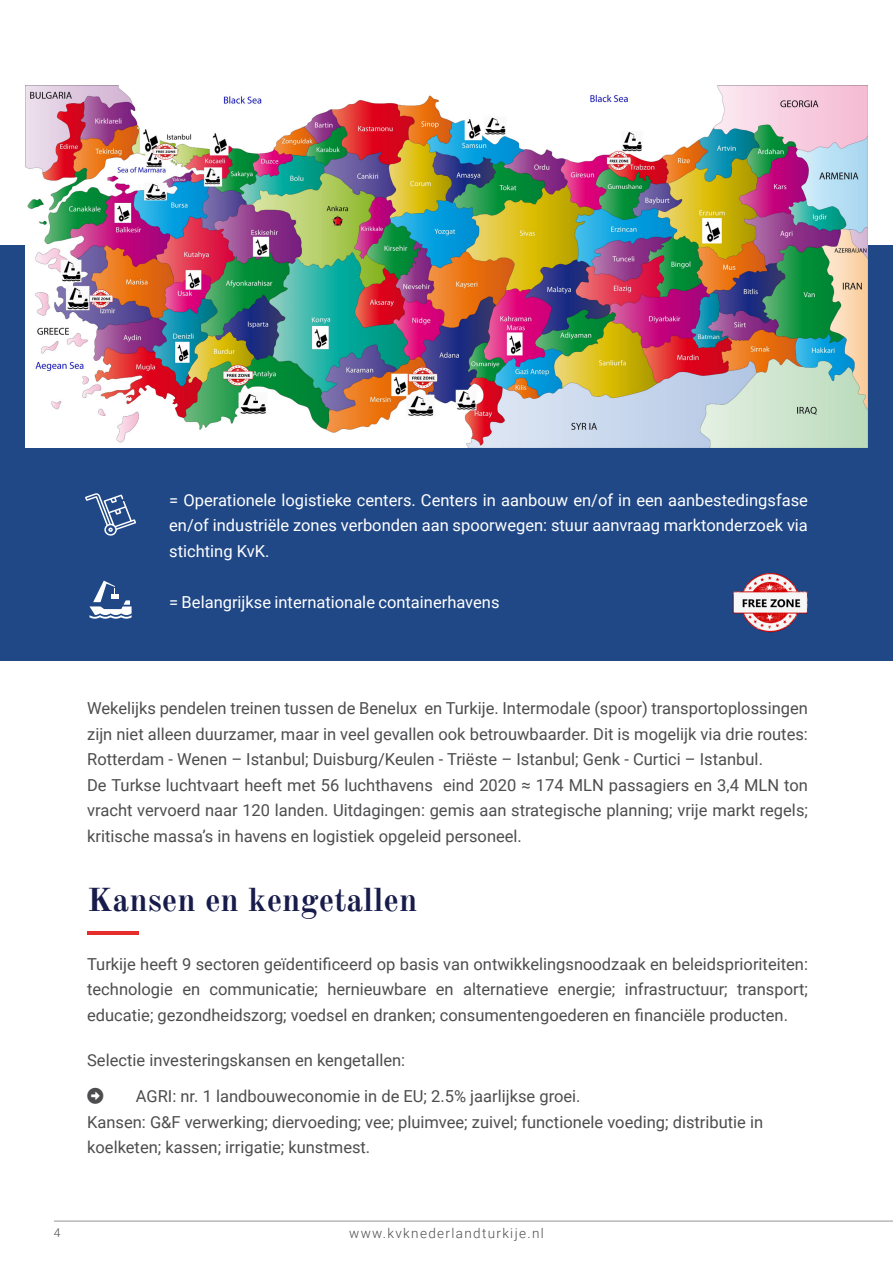
<style>
.page{position:relative;width:893px;height:1263px;background:#fff}
.page>*{position:absolute;margin:0;border:0;box-sizing:border-box;transform-origin:0 0}
.t1{font:700 33px "Old Standard TT";color:#181c4b}
.t2{font:16.5px/25.5px "Roboto";color:#4d4d4f}
.t3{font:16.5px/25.5px "Roboto";color:#fff;text-align:justify}
.t4{font:300 13.5px "Roboto";letter-spacing:.1em;color:#4d4d4f}
.t5{font:300 12px "Roboto";color:#4d4d4f}
</style>
<div class="page">
<div style="left:0;top:246px;width:893px;height:415px;background:#204887"></div>
<img style="left:732px;top:573px;width:76px;height:60px">
<img style="left:26px;top:85px;width:841px;height:363px">
<svg style="left:85px;top:493px;width:51px;height:43px"></svg>
<hr style="left:87px;top:931px;width:51px;height:4px;background:#e52e2c">
<svg style="left:89px;top:581px;width:43px;height:38px"></svg>
<hr style="left:54px;top:1221px;width:839px;height:1px;background:#939598">
<p class="t3" style="left:169px;top:486px;width:640px">= Operationele logistieke centers. Centers in aanbouw en/of in een aanbestedingsfase en/of industriële zones verbonden aan spoorwegen: stuur aanvraag marktonderzoek via stichting KvK.</p>
<p class="t3" style="left:169px;top:589px;width:332px">= Belangrijkse internationale containerhavens</p>
<p class="t2" style="left:87px;top:695px;width:722px">Wekelijks pendelen treinen tussen de Benelux en Turkije. Intermodale (spoor) transportoplossingen zijn niet alleen duurzamer, maar in veel gevallen ook betrouwbaarder. Dit is mogelijk via drie routes:<br>Rotterdam - Wenen – Istanbul; Duisburg/Keulen - Triëste – Istanbul; Genk - Curtici – Istanbul.<br>De Turkse luchtvaart heeft met 56 luchthavens eind 2020 ≈ 174 MLN passagiers en 3,4 MLN ton vracht vervoerd naar 120 landen. Uitdagingen: gemis aan strategische planning; vrije markt regels; kritische massa’s in havens en logistiek opgeleid personeel.</p>
<h1 class="t1" style="left:87px;top:874px;width:332px">Kansen en kengetallen</h1>
<p class="t2" style="left:87px;top:950px;width:722px;text-align:justify">Turkije heeft 9 sectoren geïdentificeerd op basis van ontwikkelingsnoodzaak en beleidsprioriteiten: technologie en communicatie; hernieuwbare en alternatieve energie; infrastructuur; transport; educatie; gezondheidszorg; voedsel en dranken; consumentengoederen en financiële producten.</p>
<p class="t2" style="left:87px;top:1047px;width:320px">Selectie investeringskansen en kengetallen:</p>
<p class="t2" style="left:87px;top:1083px;width:678px;text-indent:49px">AGRI: nr. 1 landbouweconomie in de EU; 2.5% jaarlijkse groei.<br>Kansen: G&amp;F verwerking; diervoeding; vee; pluimvee; zuivel; functionele voeding; distributie in koelketen; kassen; irrigatie; kunstmest.</p>
<p class="t5" style="left:54px;top:1224px;width:8px">4</p>
<p class="t4" style="left:349px;top:1224px;width:196px">www.kvknederlandturkije.nl</p>
</div>
